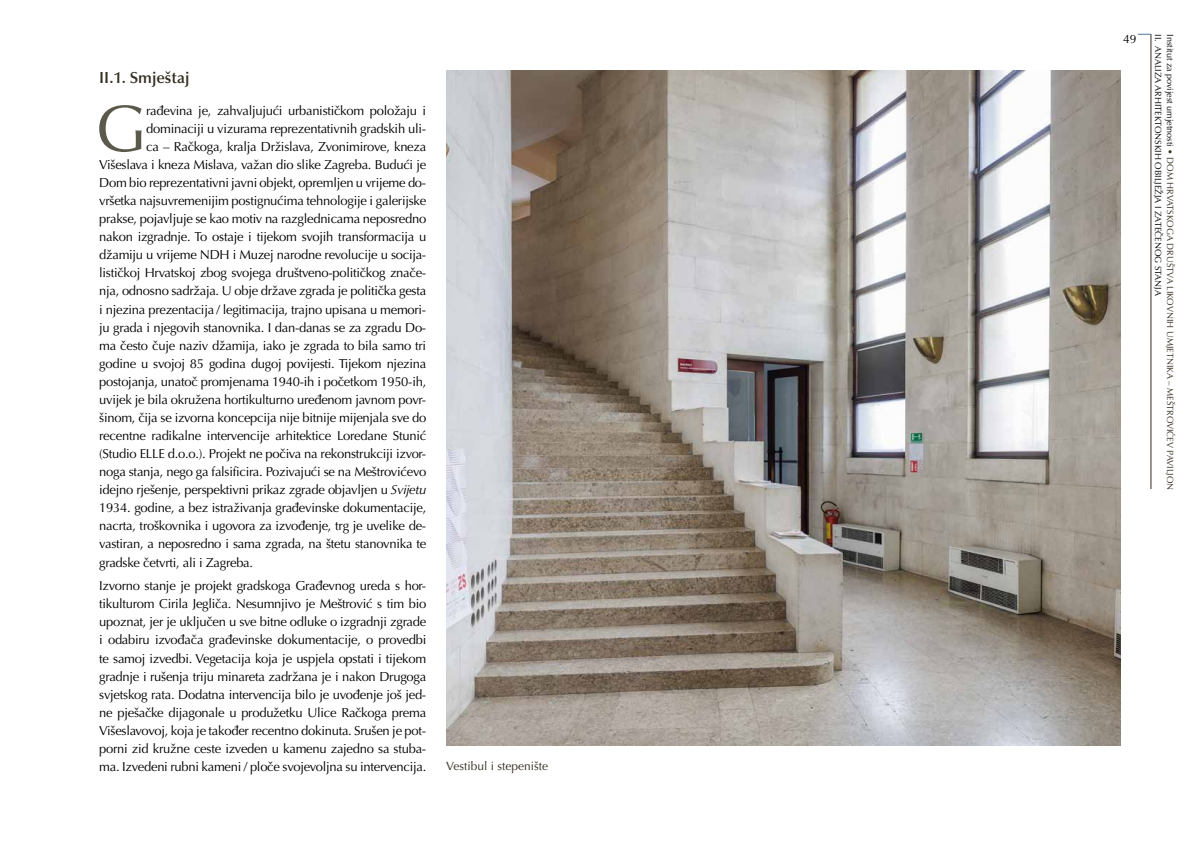
<style>
.page{position:relative;width:1191px;height:842px;background:#fff}
.page>*{position:absolute;margin:0;border:0;box-sizing:border-box;transform-origin:0 0}
.t1{font:65.6px "Optima LT Pro";color:#5b584c}
.t2{font:600 16px "Optima LT Pro";color:#332e20}
.t3{font:13px/18.1px "Optima LT Pro";letter-spacing:-.02em;color:#000;text-align:justify}
.t4{font:12px "Optima LT Pro";color:#332e20}
.t5{font:12px "Optima LT Pro";color:#000}
.t6{font:9px/11.8px "Optima LT Pro";color:#000}
.s1{font-style:italic}
.s2{color:#332e20}
</style>
<div class="page">
<hr style="left:1150px;top:34px;width:1px;height:455px;background:#332e20">
<svg style="left:1137px;top:34px;width:14px;height:1px"></svg>
<img style="left:446px;top:71px;width:674px;height:675px">
<p class="t2" style="left:99px;top:67px;width:91px">II.1. Smještaj</p>
<h1 class="t1" style="left:95px;top:88px;width:53px">G</h1>
<p class="t3" style="left:146px;top:101px;width:281px">rađevina je, zahvaljujući urbanističkom položaju i</p>
<p class="t3" style="left:146px;top:119px;width:281px">dominaciji u vizurama reprezentativnih gradskih uli-</p>
<p class="t3" style="left:146px;top:137px;width:281px">ca – Račkoga, kralja Držislava, Zvonimirove, kneza</p>
<p class="t3" style="left:99px;top:156px;width:328px">Višeslava i kneza Mislava, važan dio slike Zagreba. Budući je</p>
<p class="t3" style="left:99px;top:174px;width:328px">Dom bio reprezentativni javni objekt, opremljen u vrijeme do-</p>
<p class="t3" style="left:99px;top:192px;width:328px">vršetka najsuvremenijim postignućima tehnologije i galerijske</p>
<p class="t3" style="left:99px;top:210px;width:328px">prakse, pojavljuje se kao motiv na razglednicama neposredno</p>
<p class="t3" style="left:99px;top:228px;width:328px">nakon izgradnje. To ostaje i tijekom svojih transformacija u</p>
<p class="t3" style="left:99px;top:246px;width:328px">džamiju u vrijeme NDH i Muzej narodne revolucije u socija-</p>
<p class="t3" style="left:99px;top:264px;width:328px">lističkoj Hrvatskoj zbog svojega društveno-političkog znače-</p>
<p class="t3" style="left:99px;top:282px;width:328px">nja, odnosno sadržaja. U obje države zgrada je politička gesta</p>
<p class="t3" style="left:99px;top:300px;width:328px">i njezina prezentacija / legitimacija, trajno upisana u memori-</p>
<p class="t3" style="left:99px;top:318px;width:328px">ju grada i njegovih stanovnika. I dan-danas se za zgradu Do-</p>
<p class="t3" style="left:99px;top:336px;width:328px">ma često čuje naziv džamija, iako je zgrada to bila samo tri</p>
<p class="t3" style="left:99px;top:354px;width:328px">godine u svojoj 85 godina dugoj povijesti. Tijekom njezina</p>
<p class="t3" style="left:99px;top:372px;width:328px">postojanja, unatoč promjenama 1940-ih i početkom 1950-ih,</p>
<p class="t3" style="left:99px;top:390px;width:328px">uvijek je bila okružena hortikulturno uređenom javnom povr-</p>
<p class="t3" style="left:99px;top:409px;width:328px">šinom, čija se izvorna koncepcija nije bitnije mijenjala sve do</p>
<p class="t3" style="left:99px;top:427px;width:328px">recentne radikalne intervencije arhitektice Loredane Stunić</p>
<p class="t3" style="left:99px;top:445px;width:328px">(Studio ELLE d.o.o.). Projekt ne počiva na rekonstrukciji izvor-</p>
<p class="t3" style="left:99px;top:463px;width:328px">noga stanja, nego ga falsificira. Pozivajući se na Meštrovićevo</p>
<p class="t3" style="left:99px;top:481px;width:328px">idejno rješenje, perspektivni prikaz zgrade objavljen u <span class="s1">Svijetu</span></p>
<p class="t3" style="left:99px;top:499px;width:328px">1934. godine, a bez istraživanja građevinske dokumentacije,</p>
<p class="t3" style="left:99px;top:517px;width:328px">nacrta, troškovnika i ugovora za izvođenje, trg je uvelike de-</p>
<p class="t3" style="left:99px;top:535px;width:328px">vastiran, a neposredno i sama zgrada, na štetu stanovnika te</p>
<p class="t3" style="left:99px;top:553px;width:155px">gradske četvrti, ali i Zagreba.</p>
<p class="t3" style="left:99px;top:577px;width:328px">Izvorno stanje je projekt gradskoga Građevnog ureda s hor&shy;tikulturom Cirila Jegliča. Nesumnjivo je Meštrović s tim bio upoznat, jer je uključen u sve bitne odluke o izgradnji zgrade i odabiru izvođača građevinske dokumentacije, o provedbi te samoj izvedbi. Vegetacija koja je uspjela opstati i tijekom gradnje i rušenja triju minareta zadržana je i nakon Drugoga svjetskog rata. Dodatna intervencija bilo je uvođenje još jed&shy;ne pješačke dijagonale u produžetku Ulice Račkoga prema Višeslavovoj, koja je također recentno dokinuta. Srušen je pot&shy;porni zid kružne ceste izveden u kamenu zajedno sa stuba&shy;ma. Izvedeni rubni kameni / ploče svojevoljna su intervencija.</p>
<p class="t4" style="left:446px;top:758px;width:104px">Vestibul i stepenište</p>
<p class="t5" style="left:1123px;top:31px;width:15px">49</p>
<p class="t6" style="left:1176px;top:34px;width:458px;rotate:90deg">Institut za povijest umjetnosti <span class="s2">• DOM HRVATSKOGA DRUŠTVA LIKOVNIH UMJETNIKA – MEŠTROVIĆEV PAVILJON<br></span>II. ANALIZA ARHITEKTONSKIH OBILJEŽJA I ZATEČENOG STANJA</p>
</div>
